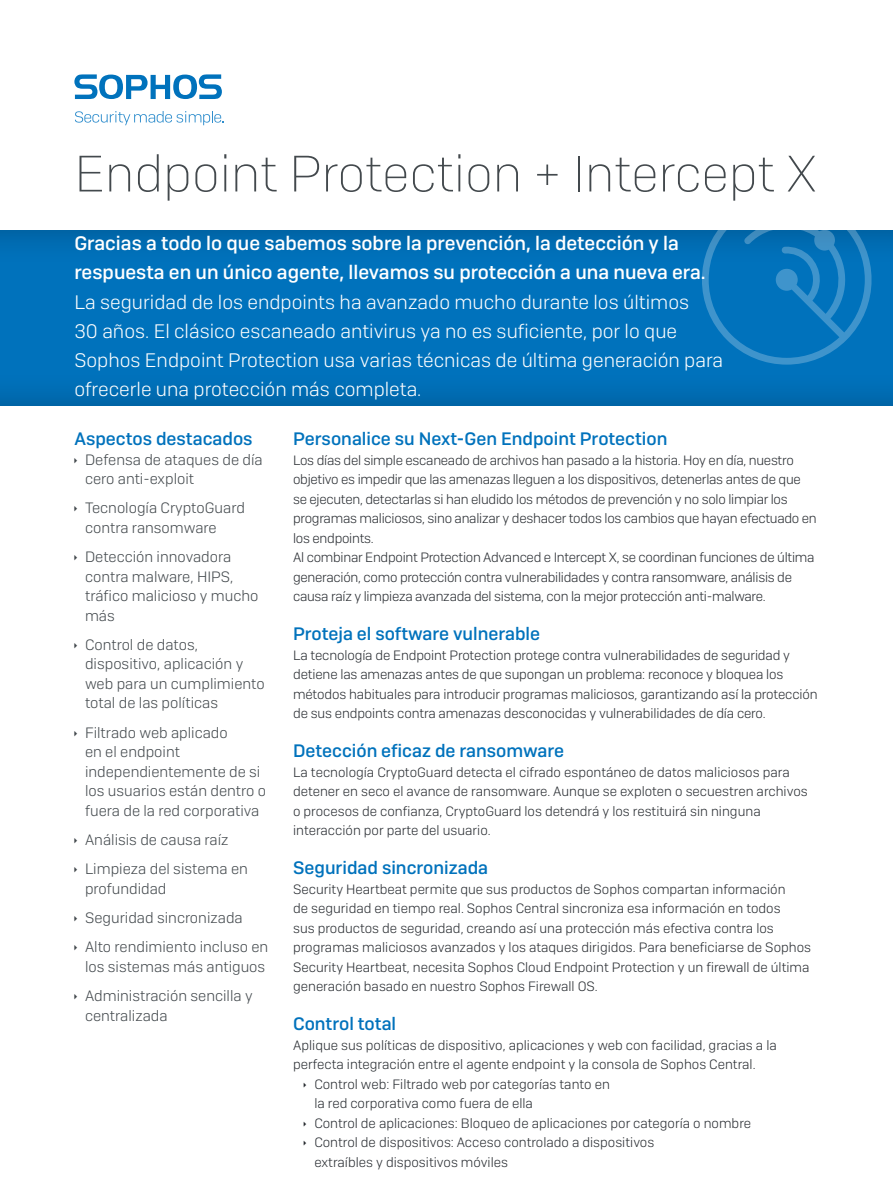
<style>
.page{position:relative;width:893px;height:1191px;background:#fff}
.page>*{position:absolute;margin:0;border:0;box-sizing:border-box;transform-origin:0 0}
.t1{font:51px "Camber Ul";color:#43494d}
.Intro_copy{font:19.5px/29.2px "Camber Lg";color:#fff}
.Intro_subheading{font:500 19.5px/29.2px "Camber";color:#fff}
.Subheading_1{font:500 18px "Camber";color:#0072bc}
.t2{font:15px/19.5px "Camber Lg";color:#43494d}
.Body_Copy{font:13.5px/19.5px "Camber Lg";letter-spacing:-.01em;color:#282c31}
</style>
<div class="page">
<div style="left:0;top:229px;width:893px;height:178px;background:#231f20;opacity:.3"></div>
<svg style="left:700px;top:229px;width:173px;height:135px;background:#0e78bd"></svg>
<svg style="left:74px;top:74px;width:148px;height:25px"></svg>
<svg style="left:75px;top:111px;width:148px;height:14px"></svg>
<p class="t1" style="left:74px;top:143px;width:744px">Endpoint Protection + Intercept X</p>
<p class="Intro_subheading" style="left:74px;top:228px;width:633px">Gracias a todo lo que sabemos sobre la prevención, la detección y la respuesta en un único agente, llevamos su protección a una nueva era.</p>
<p class="Intro_copy" style="left:74px;top:287px;width:650px">La seguridad de los endpoints ha avanzado mucho durante los últimos<br>30 años. El clásico escaneado antivirus ya no es suficiente, por lo que Sophos Endpoint Protection usa varias técnicas de última generación para ofrecerle una protección más completa.</p>
<p class="Subheading_1" style="left:74px;top:428px;width:180px">Aspectos destacados</p>
<p class="t2" style="left:85px;top:449px;width:179px">Defensa de ataques de día cero anti-exploit</p>
<p class="t2" style="left:85px;top:498px;width:161px">Tecnología CryptoGuard contra ransomware</p>
<p class="t2" style="left:85px;top:547px;width:175px">Detección innovadora contra malware, HIPS, tráfico malicioso y mucho más</p>
<p class="t2" style="left:85px;top:634px;width:181px">Control de datos, dispositivo, aplicación y web para un cumplimiento total de las políticas</p>
<p class="t2" style="left:85px;top:722px;width:183px">Filtrado web aplicado<br>en el endpoint independientemente de si los usuarios están dentro o fuera de la red corporativa</p>
<p class="t2" style="left:85px;top:829px;width:145px">Análisis de causa raíz</p>
<p class="t2" style="left:85px;top:859px;width:164px">Limpieza del sistema en profundidad</p>
<p class="t2" style="left:85px;top:907px;width:159px">Seguridad sincronizada</p>
<p class="t2" style="left:85px;top:937px;width:185px">Alto rendimiento incluso en los sistemas más antiguos</p>
<p class="t2" style="left:85px;top:985px;width:169px">Administración sencilla y centralizada</p>
<p class="Subheading_1" style="left:293px;top:428px;width:376px">Personalice su Next-Gen Endpoint Protection</p>
<p class="Body_Copy" style="left:293px;top:450px;width:525px">Los días del simple escaneado de archivos han pasado a la historia. Hoy en día, nuestro objetivo es impedir que las amenazas lleguen a los dispositivos, detenerlas antes de que se ejecuten, detectarlas si han eludido los métodos de prevención y no solo limpiar los programas maliciosos, sino analizar y deshacer todos los cambios que hayan efectuado en los endpoints.</p>
<p class="Body_Copy" style="left:293px;top:547px;width:523px">Al combinar Endpoint Protection Advanced e Intercept X, se coordinan funciones de última generación, como protección contra vulnerabilidades y contra ransomware, análisis de causa raíz y limpieza avanzada del sistema, con la mejor protección anti-malware.</p>
<p class="Subheading_1" style="left:293px;top:623px;width:249px">Proteja el software vulnerable</p>
<p class="Body_Copy" style="left:293px;top:645px;width:526px">La tecnología de Endpoint Protection protege contra vulnerabilidades de seguridad y detiene las amenazas antes de que supongan un problema: reconoce y bloquea los métodos habituales para introducir programas maliciosos, garantizando así la protección de sus endpoints contra amenazas desconocidas y vulnerabilidades de día cero.</p>
<p class="Subheading_1" style="left:293px;top:740px;width:272px">Detección eficaz de ransomware</p>
<p class="Body_Copy" style="left:293px;top:762px;width:516px">La tecnología CryptoGuard detecta el cifrado espontáneo de datos maliciosos para detener en seco el avance de ransomware. Aunque se exploten o secuestren archivos o procesos de confianza, CryptoGuard los detendrá y los restituirá sin ninguna interacción por parte del usuario.</p>
<p class="Subheading_1" style="left:293px;top:857px;width:197px">Seguridad sincronizada</p>
<p class="Body_Copy" style="left:293px;top:879px;width:519px">Security Heartbeat permite que sus productos de Sophos compartan información<br>de seguridad en tiempo real. Sophos Central sincroniza esa información en todos<br>sus productos de seguridad, creando así una protección más efectiva contra los programas maliciosos avanzados y los ataques dirigidos. Para beneficiarse de Sophos Security Heartbeat, necesita Sophos Cloud Endpoint Protection y un firewall de última generación basado en nuestro Sophos Firewall OS.</p>
<p class="Subheading_1" style="left:293px;top:1013px;width:105px">Control total</p>
<p class="Body_Copy" style="left:293px;top:1035px;width:485px">Aplique sus políticas de dispositivo, aplicaciones y web con facilidad, gracias a la perfecta integración entre el agente endpoint y la consola de Sophos Central.</p>
<p class="Body_Copy" style="left:314px;top:1074px;width:297px">Control web: Filtrado web por categorías tanto en la red corporativa como fuera de ella</p>
<p class="Body_Copy" style="left:314px;top:1113px;width:438px">Control de aplicaciones: Bloqueo de aplicaciones por categoría o nombre</p>
<p class="Body_Copy" style="left:314px;top:1132px;width:341px">Control de dispositivos: Acceso controlado a dispositivos extraíbles y dispositivos móviles</p>
</div>
